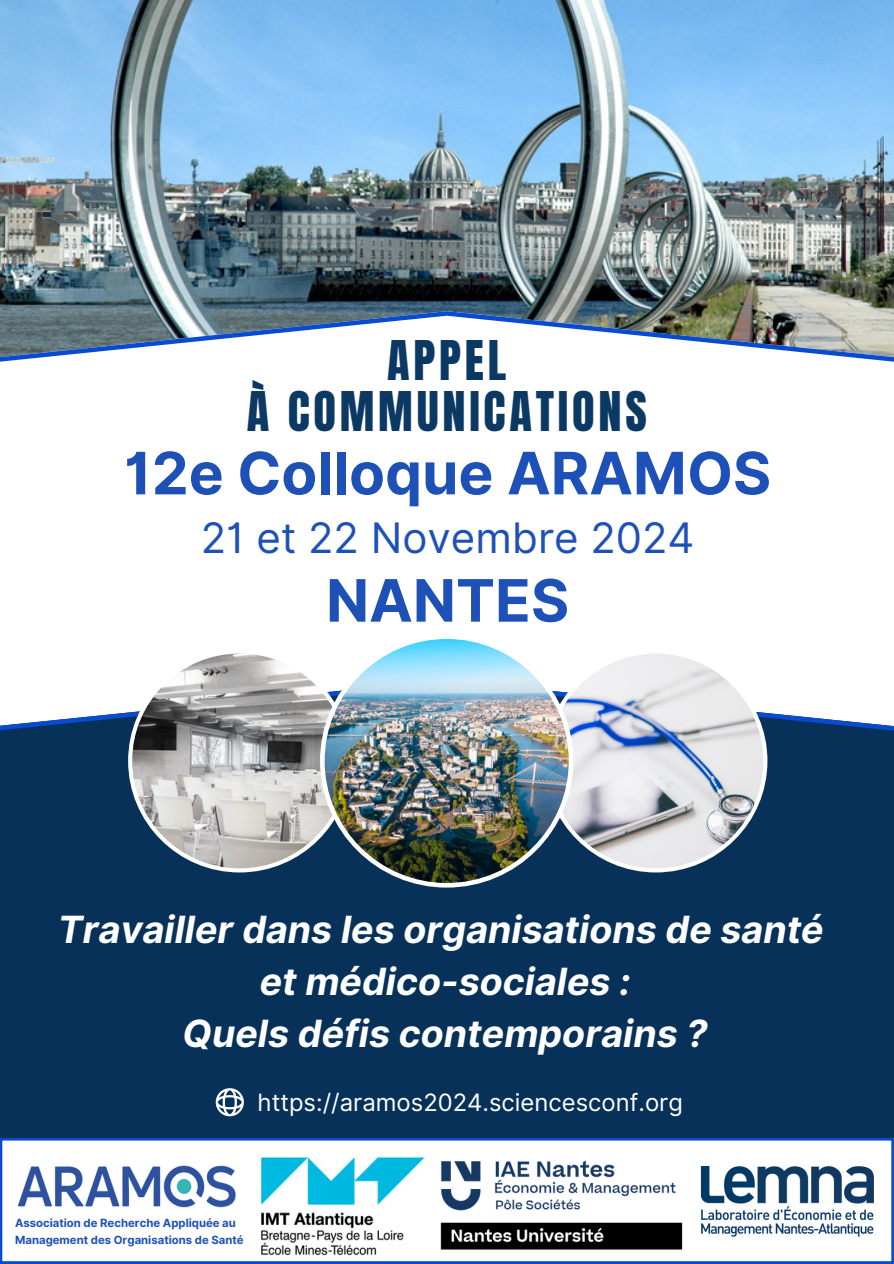
<style>
.page{position:relative;width:894px;height:1264px;background:#fff}
.page>*{position:absolute;margin:0;border:0;box-sizing:border-box;transform-origin:0 0}
.t1{font:700 58.5px "Inter";color:#1e51b8}
.t2{font:46.5px/50.7px "Anton";letter-spacing:.08em;color:#0c3963;text-align:center}
.t3{font:42px "Inter";color:#1e51b8}
.t4{font:italic 700 37.5px/51.8px "Inter";color:#fff;text-align:center}
.t5{font:23.85px "Inter";color:#fff}
.t6{font:700 11.4px/18px "Inter";color:#1e51b8}
</style>
<div class="page">
<img style="left:0;top:0;width:893px;height:311px">
<img style="left:0;top:312px;width:893px;height:50px">
<div style="left:0;top:712px;width:893px;height:426px;background:#073159"></div>
<svg style="left:0;top:1138px;width:893px;height:125px"></svg>
<svg style="left:128px;top:653px;width:192px;height:219px;background:#a9acae"></svg>
<svg style="left:573px;top:654px;width:194px;height:218px;fill:#e7e7e9"></svg>
<img style="left:320px;top:639px;width:253px;height:248px">
<img style="left:430px;top:1138px;width:255px;height:125px">
<img style="left:699px;top:1166px;width:176px;height:69px">
<img style="left:14px;top:1161px;width:223px;height:49px">
<img style="left:257px;top:1144px;width:173px;height:113px">
<svg style="left:216px;top:1088px;width:28px;height:28px"></svg>
<p class="t2" style="left:247px;top:336px;width:401px">APPEL<br>À COMMUNICATIONS</p>
<p class="t1" style="left:124px;top:438px;width:648px">12e Colloque ARAMOS</p>
<p class="t3" style="left:201px;top:512px;width:495px">21 et 22 Novembre 2024</p>
<p class="t1" style="left:326px;top:565px;width:244px">NANTES</p>
<p class="t4" style="left:58px;top:903px;width:767px">Travailler dans les organisations de santé et médico-sociales :<br>Quels défis contemporains ?</p>
<p class="t5" style="left:257px;top:1087px;width:427px">https://aramos2024.sciencesconf.org</p>
<p class="t6" style="left:15px;top:1213px;width:230px">Association de Recherche Appliquée au<br>Management des Organisations de Santé</p>
</div>
